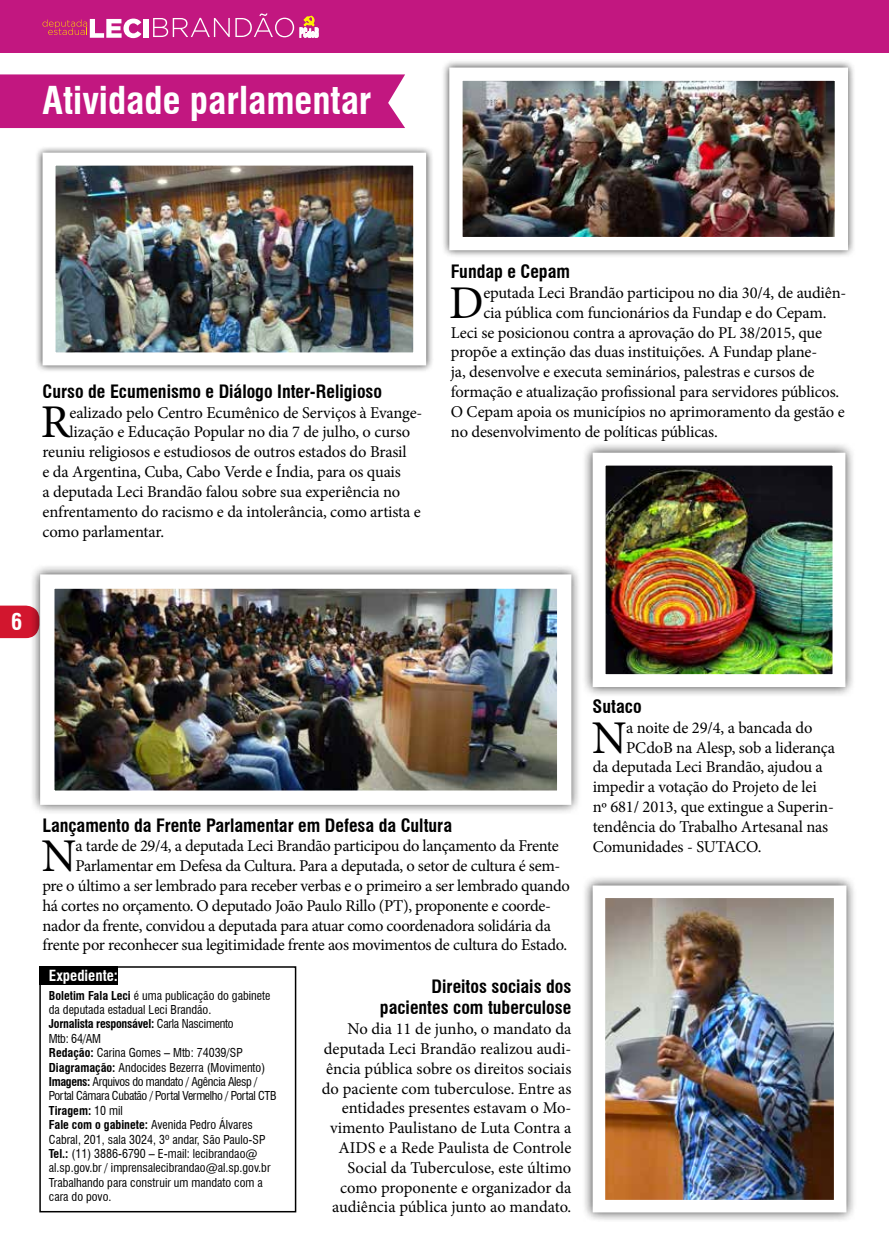
<style>
.page{position:relative;width:889px;height:1255px;background:#fff}
.page>*{position:absolute;margin:0;border:0;box-sizing:border-box;transform-origin:0 0}
.t1{font:46.95px "Minion Pro";color:#000}
.t2{font:700 condensed 37.5px "Swiss 721 BT";color:#fff}
.t3{font:700 condensed 22.5px "Swiss 721 BT";color:#fff}
.t4{font:700 condensed 18px/21.6px "Swiss 721 BT";color:#000;text-align:right}
.t5{font:16.5px/19.8px "Minion Pro";letter-spacing:-.01em;color:#000;text-align:right}
.t6{font:700 condensed 15px "Swiss 721 BT";color:#fff}
.t7{font:condensed 12px/14.4px "Swiss 721 BT";color:#000}
.s1{font-weight:700}
</style>
<div class="page">
<svg style="left:0;top:605px;width:30px;height:33px"></svg>
<div style="left:0;top:0;width:888px;height:53px;background:#c21780"></div>
<div style="left:144px;top:19px;width:5px;height:19px;background:#fff"></div>
<svg style="left:43px;top:19px;width:98px;height:19px"></svg>
<svg style="left:153px;top:13px;width:141px;height:24px"></svg>
<svg style="left:300px;top:16px;width:18px;height:21px"></svg>
<hr style="left:888px;top:0;width:1px;height:53px;background:#c21780">
<div style="left:0;top:74px;width:405px;height:54px;background:#c21780"></div>
<div style="left:39px;top:966px;width:79px;height:18px;background:#000"></div>
<div style="left:39px;top:966px;width:257px;height:246px;border:2px solid #000"></div>
<div style="left:35px;top:145px;width:399px;height:228px;background:#000;opacity:.75"></div>
<img style="left:57px;top:167px;width:355px;height:184px">
<div style="left:43px;top:153px;width:383px;height:212px;border:13px solid #fff"></div>
<div style="left:441px;top:59px;width:415px;height:200px;background:#000;opacity:.75"></div>
<img style="left:463px;top:81px;width:371px;height:155px">
<div style="left:449px;top:67px;width:399px;height:183px;border:13px solid #fff"></div>
<div style="left:30px;top:564px;width:552px;height:251px;background:#000;opacity:.75"></div>
<img style="left:55px;top:589px;width:501px;height:200px">
<div style="left:40px;top:574px;width:531px;height:230px;border:14px solid #fff"></div>
<div style="left:582px;top:874px;width:275px;height:348px;background:#000;opacity:.75"></div>
<img style="left:606px;top:899px;width:226px;height:299px">
<div style="left:592px;top:885px;width:254px;height:327px;border:13px solid #fff"></div>
<div style="left:582px;top:442px;width:274px;height:255px;background:#000;opacity:.75"></div>
<img style="left:606px;top:466px;width:225px;height:207px">
<div style="left:592px;top:452px;width:253px;height:235px;border:13px solid #fff"></div>
<h2 class="t2" style="left:43px;top:78px;width:330px">Atividade parlamentar</h2>
<p class="t4" style="left:43px;top:380px;width:341px">Curso de Ecumenismo e Diálogo Inter-Religioso</p>
<h1 class="t1" style="left:41px;top:391px;width:31px">R</h1>
<p class="t5" style="left:69px;top:402px;width:354px">ealizado pelo Centro Ecumênico de Serviços à Evange-</p>
<p class="t5" style="left:69px;top:422px;width:342px">lização e Educação Popular no dia 7 de julho, o curso</p>
<p class="t5" style="left:43px;top:442px;width:366px">reuniu religiosos e estudiosos de outros estados do Brasil</p>
<p class="t5" style="left:43px;top:462px;width:360px">e da Argentina, Cuba, Cabo Verde e Índia, para os quais</p>
<p class="t5" style="left:43px;top:482px;width:359px">a deputada Leci Brandão falou sobre sua experiência no</p>
<p class="t5" style="left:43px;top:501px;width:380px">enfrentamento do racismo e da intolerância, como artista e</p>
<p class="t5" style="left:43px;top:521px;width:123px">como parlamentar.</p>
<p class="t4" style="left:451px;top:261px;width:121px">Fundap e Cepam</p>
<h1 class="t1" style="left:449px;top:271px;width:36px">D</h1>
<p class="t5" style="left:483px;top:283px;width:364px">eputada Leci Brandão participou no dia 30/4, de audiên-</p>
<p class="t5" style="left:483px;top:303px;width:345px">cia pública com funcionários da Fundap e do Cepam.</p>
<p class="t5" style="left:451px;top:322px;width:373px">Leci se posicionou contra a aprovação do PL 38/2015, que</p>
<p class="t5" style="left:451px;top:342px;width:368px">propõe a extinção das duas instituições. A Fundap plane-</p>
<p class="t5" style="left:451px;top:362px;width:365px">ja, desenvolve e executa seminários, palestras e cursos de</p>
<p class="t5" style="left:451px;top:382px;width:390px">formação e atualização profissional para servidores públicos.</p>
<p class="t5" style="left:451px;top:402px;width:395px">O Cepam apoia os municípios no aprimoramento da gestão e</p>
<p class="t5" style="left:451px;top:421px;width:268px">no desenvolvimento de políticas públicas.</p>
<h3 class="t3" style="left:11px;top:608px;width:13px">6</h3>
<p class="t4" style="left:43px;top:814px;width:411px">Lançamento da Frente Parlamentar em Defesa da Cultura</p>
<h1 class="t1" style="left:42px;top:824px;width:36px">N</h1>
<p class="t5" style="left:76px;top:836px;width:485px">a tarde de 29/4, a deputada Leci Brandão participou do lançamento da Frente</p>
<p class="t5" style="left:76px;top:856px;width:486px">Parlamentar em Defesa da Cultura. Para a deputada, o setor de cultura é sem-</p>
<p class="t5" style="left:43px;top:875px;width:529px">pre o último a ser lembrado para receber verbas e o primeiro a ser lembrado quando</p>
<p class="t5" style="left:43px;top:895px;width:510px">há cortes no orçamento. O deputado João Paulo Rillo (PT), proponente e coorde-</p>
<p class="t5" style="left:43px;top:915px;width:510px">nador da frente, convidou a deputada para atuar como coordenadora solidária da</p>
<p class="t5" style="left:43px;top:935px;width:526px">frente por reconhecer sua legitimidade frente aos movimentos de cultura do Estado.</p>
<p class="t6" style="left:49px;top:966px;width:71px">Expediente:</p>
<p class="t7" style="left:49px;top:988px;width:229px"><span class="s1">Boletim Fala Leci</span> é uma publicação do gabinete da deputada estadual Leci Brandão.<br><span class="s1">Jornalista responsável:</span> Carla Nascimento<br>Mtb: 64/AM<br><span class="s1">Redação:</span> Carina Gomes – Mtb: 74039/SP <span class="s1">Diagramação:</span> Andocides Bezerra (Movimento)<br><span class="s1">Imagens:</span> Arquivos do mandato / Agência Alesp / Portal Câmara Cubatão / Portal Vermelho / Portal CTB <span class="s1">Tiragem:</span> 10 mil<br><span class="s1">Fale com o gabinete:</span> Avenida Pedro Álvares Cabral, 201, sala 3024, 3º andar, São Paulo-SP <span class="s1">Tel.:</span> (11) 3886-6790 – E-mail: lecibrandao@ al.sp.gov.br / imprensalecibrandao@al.sp.gov.br Trabalhando para construir um mandato com a cara do povo.</p>
<p class="t4" style="left:380px;top:975px;width:193px">Direitos sociais dos pacientes com tuberculose</p>
<p class="t5" style="left:322px;top:1019px;width:251px">No dia 11 de junho, o mandato da deputada Leci Brandão realizou audi&shy;ência pública sobre os direitos sociais do paciente com tuberculose. Entre as entidades presentes estavam o Mo&shy;vimento Paulistano de Luta Contra a AIDS e a Rede Paulista de Controle Social da Tuberculose, este último como proponente e organizador da audiência pública junto ao mandato.</p>
<p class="t4" style="left:592px;top:695px;width:50px">Sutaco</p>
<h1 class="t1" style="left:591px;top:706px;width:36px">N</h1>
<p class="t5" style="left:626px;top:717px;width:188px">a noite de 29/4, a bancada do</p>
<p class="t5" style="left:626px;top:737px;width:210px">PCdoB na Alesp, sob a liderança</p>
<p class="t5" style="left:592px;top:757px;width:232px">da deputada Leci Brandão, ajudou a</p>
<p class="t5" style="left:592px;top:777px;width:226px">impedir a votação do Projeto de lei</p>
<p class="t5" style="left:592px;top:796px;width:243px">nº 681/ 2013, que extingue a Superin-</p>
<p class="t5" style="left:592px;top:816px;width:237px">tendência do Trabalho Artesanal nas</p>
<p class="t5" style="left:592px;top:836px;width:170px">Comunidades - SUTACO.</p>
</div>
